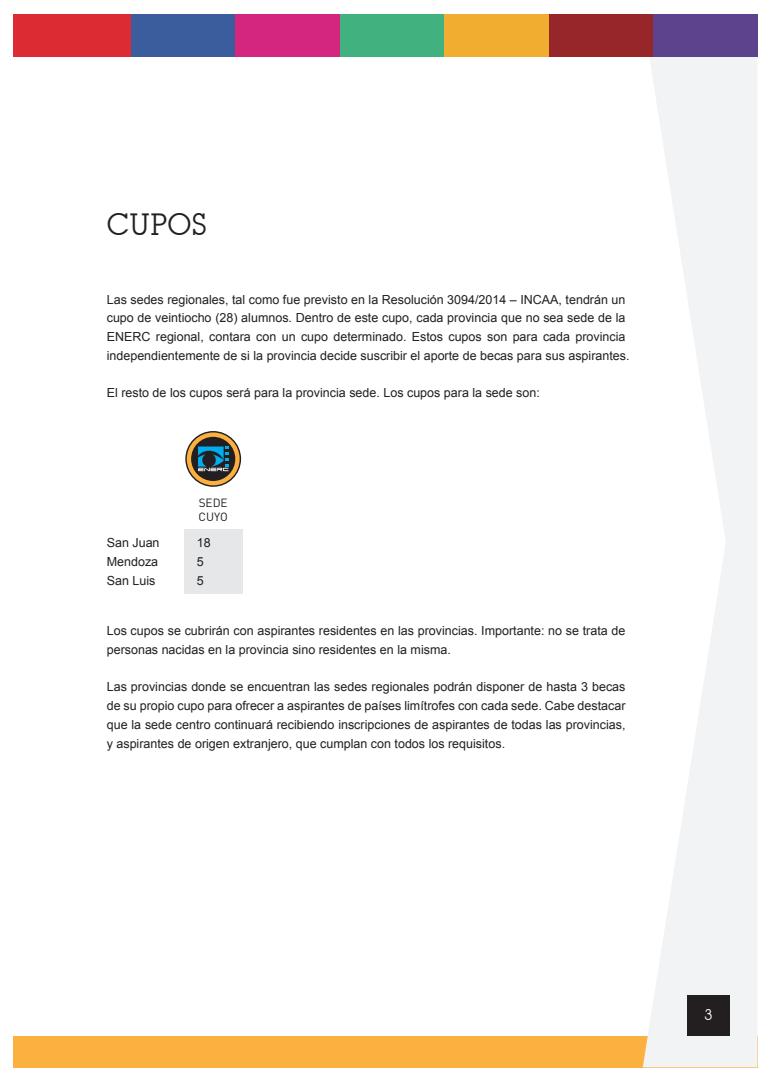
<style>
.page{position:relative;width:773px;height:1081px;background:#fff}
.page>*{position:absolute;margin:0;border:0;box-sizing:border-box;transform-origin:0 0}
.t1{font:30px "Lubalin Graph IT Cby BT";color:#231f20}
.t2{font:15px "Lubalin Graph IT Cby BT";color:#fff}
.t3{font:12.5px/18.8px "Arial";color:#231f20}
.t4{font:11.75px/14.1px "DIN Pro";color:#231f20}
</style>
<div class="page">
<div style="left:13px;top:1036px;width:744px;height:31px;background:#fbb03f"></div>
<svg style="left:642px;top:57px;width:115px;height:1010px;fill:#f2f3f4"></svg>
<div style="left:687px;top:995px;width:42px;height:41px;background:#231f20"></div>
<div style="left:13px;top:15px;width:118px;height:42px;background:#dd2b33"></div>
<div style="left:131px;top:15px;width:104px;height:42px;background:#3b5c9d"></div>
<div style="left:235px;top:15px;width:105px;height:42px;background:#d4257f"></div>
<div style="left:340px;top:15px;width:104px;height:42px;background:#41b17f"></div>
<div style="left:444px;top:15px;width:104px;height:42px;background:#f0ad2f"></div>
<div style="left:548px;top:15px;width:105px;height:42px;background:#97262a"></div>
<div style="left:653px;top:15px;width:104px;height:42px;background:#5d428d"></div>
<div style="left:184px;top:529px;width:59px;height:64px;background:#e6e7e9"></div>
<svg style="left:185px;top:431px;width:56px;height:56px"></svg>
<h1 class="t1" style="left:107px;top:206px;width:102px">CUPOS</h1>
<p class="t3" style="left:107px;top:290px;width:524px">Las sedes regionales, tal como fue previsto en la Resolución 3094/2014 – INCAA, tendrán un cupo de veintiocho (28) alumnos. Dentro de este cupo, cada provincia que no sea sede de la ENERC regional, contara con un cupo determinado. Estos cupos son para cada provincia independientemente de si la provincia decide suscribir el aporte de becas para sus aspirantes.</p>
<p class="t3" style="left:107px;top:384px;width:434px">El resto de los cupos será para la provincia sede. Los cupos para la sede son:</p>
<p class="t4" style="left:198px;top:495px;width:31px">SEDE<br>CUYO</p>
<p class="t3" style="left:107px;top:534px;width:54px">San Juan</p>
<p class="t3" style="left:197px;top:534px;width:15px">18</p>
<p class="t3" style="left:107px;top:552px;width:53px">Mendoza</p>
<p class="t3" style="left:197px;top:552px;width:8px">5</p>
<p class="t3" style="left:107px;top:571px;width:50px">San Luis</p>
<p class="t3" style="left:197px;top:571px;width:8px">5</p>
<p class="t3" style="left:107px;top:621px;width:520px">Los cupos se cubrirán con aspirantes residentes en las provincias. Importante: no se trata de personas nacidas en la provincia sino residentes en la misma.</p>
<p class="t3" style="left:107px;top:677px;width:520px;text-align:justify">Las provincias donde se encuentran las sedes regionales podrán disponer de hasta 3 becas de su propio cupo para ofrecer a aspirantes de países limítrofes con cada sede. Cabe destacar que la sede centro continuará recibiendo inscripciones de aspirantes de todas las provincias, y aspirantes de origen extranjero, que cumplan con todos los requisitos.</p>
<p class="t2" style="left:704px;top:1006px;width:10px">3</p>
</div>
